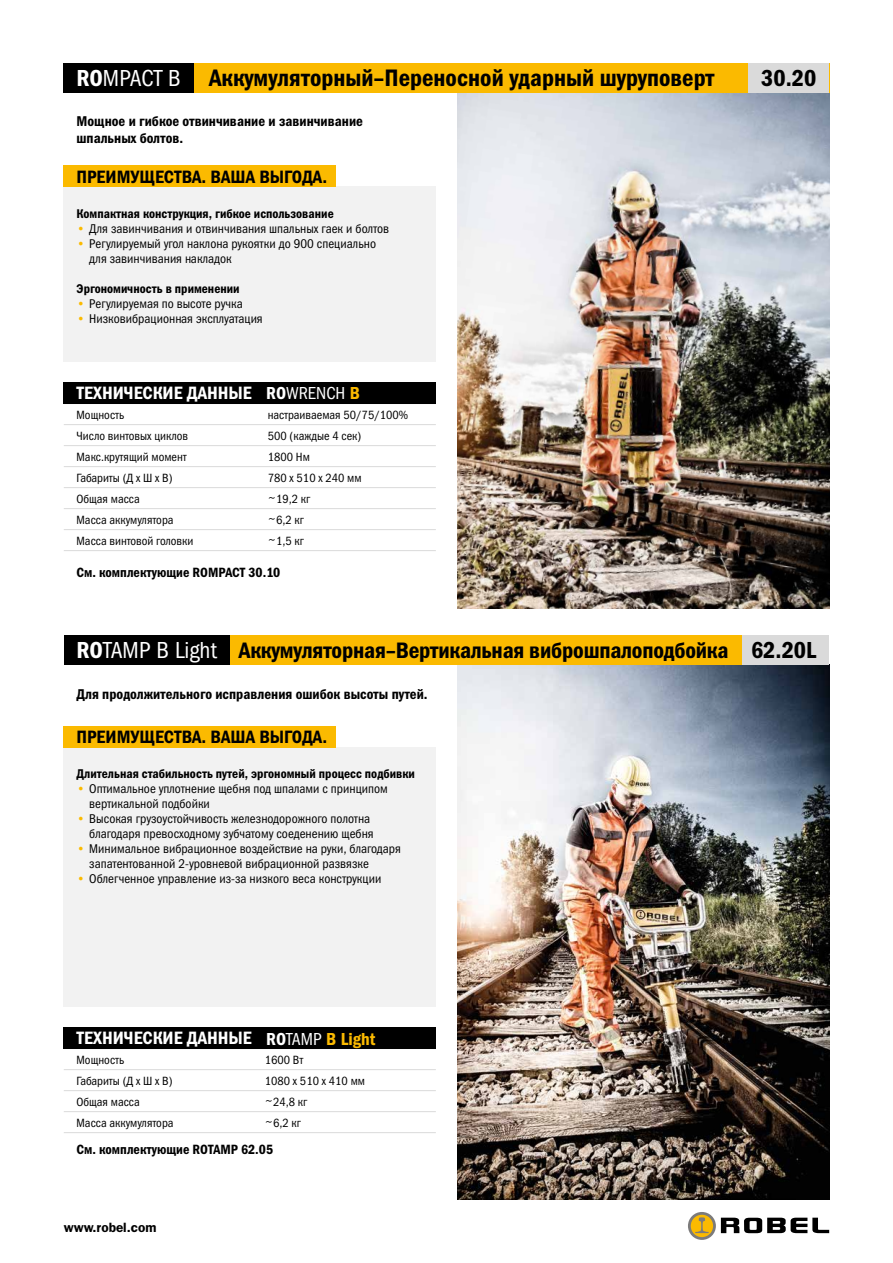
<style>
.page{position:relative;width:893px;height:1263px;background:#fff}
.page>*{position:absolute;margin:0;border:0;box-sizing:border-box;transform-origin:0 0}
.t1{font:24px "Franklin Gothic Demi Cond C";color:#000}
.t2{font:600 condensed 24px "Franklin Gothic";color:#000}
.t3{font:22.5px "Franklin Gothic Demi Cond C";letter-spacing:-.01em;color:#000}
.t4{font:18px "Franklin Gothic Demi Cond C";color:#000}
.t5{font:18px "Franklin Gothic Demi Cond C";color:#fff}
.t6{font:600 condensed 18px "Franklin Gothic";color:#fbba00}
.t7{font:condensed 18px "Franklin Gothic";color:#fff}
.t8{font:14.25px/16.5px "Franklin Gothic Demi Cond C";color:#000}
.t9{font:13.5px "Franklin Gothic Demi Cond C";color:#000}
.t10{font:600 13.5px "Franklin Gothic";color:#000}
.t11{font:12.75px/15px "Franklin Gothic Book Cond C";color:#000}
.t12{font:12.75px "Franklin Gothic Demi Cond C";color:#000}
.t13{font:12px "Franklin Gothic Book Cond C";color:#000}
.s1{font-family:"Franklin Gothic";font-weight:600;font-stretch:condensed;color:#fff}
.s2{font-family:"Franklin Gothic";font-stretch:condensed;color:#fff}
.s3{color:#fbba00}
.s4{font-weight:600}
.s5{font-weight:600;color:#fbba00}
.s6{font-family:"Franklin Gothic";font-weight:600;font-stretch:condensed;font-size:24px;color:#fff}
.s7{font-family:"Franklin Gothic";font-stretch:condensed;font-size:24px;color:#fff}
.s8{color:#fff}
.s9{font-weight:400;color:#fff}
</style>
<div class="page">
<img style="left:457px;top:93px;width:372px;height:515px">
<img style="left:457px;top:665px;width:372px;height:534px">
<hr style="left:64px;top:424px;width:372px;height:1px;background:#dadada">
<hr style="left:64px;top:445px;width:372px;height:1px;background:#dadada">
<hr style="left:64px;top:466px;width:372px;height:1px;background:#dadada">
<hr style="left:64px;top:487px;width:372px;height:1px;background:#dadada">
<hr style="left:64px;top:508px;width:372px;height:1px;background:#dadada">
<hr style="left:64px;top:529px;width:372px;height:1px;background:#dadada">
<hr style="left:64px;top:550px;width:372px;height:1px;background:#dadada">
<hr style="left:64px;top:1048px;width:372px;height:1px;background:#dadada">
<hr style="left:64px;top:1069px;width:372px;height:1px;background:#dadada">
<hr style="left:64px;top:1090px;width:372px;height:1px;background:#dadada">
<hr style="left:64px;top:1111px;width:372px;height:1px;background:#dadada">
<hr style="left:64px;top:1132px;width:372px;height:1px;background:#dadada">
<div style="left:194px;top:64px;width:635px;height:29px;background:#fbba00"></div>
<div style="left:230px;top:636px;width:513px;height:29px;background:#fbba00"></div>
<div style="left:748px;top:64px;width:81px;height:29px;background:#dadada"></div>
<div style="left:743px;top:636px;width:86px;height:29px;background:#dadada"></div>
<div style="left:64px;top:64px;width:130px;height:29px;background:#000"></div>
<div style="left:64px;top:636px;width:166px;height:29px;background:#000"></div>
<div style="left:64px;top:187px;width:372px;height:175px;background:#f2f2f2"></div>
<div style="left:64px;top:747px;width:372px;height:259px;background:#f2f2f2"></div>
<div style="left:64px;top:165px;width:272px;height:22px;background:#fbba00"></div>
<div style="left:64px;top:726px;width:272px;height:21px;background:#fbba00"></div>
<div style="left:64px;top:383px;width:372px;height:21px;background:#000"></div>
<div style="left:64px;top:1027px;width:372px;height:21px;background:#000"></div>
<svg style="left:688px;top:1212px;width:28px;height:28px"></svg>
<svg style="left:721px;top:1218px;width:108px;height:15px"></svg>
<svg style="left:691px;top:1215px;width:22px;height:22px"></svg>
<svg style="left:695px;top:1217px;width:14px;height:16px"></svg>
<h1 class="t1" style="left:77px;top:65px;width:640px"><span class="s1">RO</span><span class="s2">MPACT B</span> Аккумуляторный–Переносной ударный шуруповерт</h1>
<p class="t8" style="left:77px;top:113px;width:288px">Мощное и гибкое отвинчивание и завинчивание шпальных болтов.</p>
<h3 class="t4" style="left:77px;top:167px;width:252px">ПРЕИМУЩЕСТВА. ВАША ВЫГОДА.</h3>
<p class="t12" style="left:77px;top:206px;width:259px">Компактная конструкция, гибкое использование</p>
<p class="t11" style="left:77px;top:221px;width:314px"><span class="s3">•</span> Для завинчивания и отвинчивания шпальных гаек и болтов</p>
<p class="t11" style="left:89px;top:236px;width:288px;text-indent:-13px"><span class="s3">•</span> Регулируемый угол наклона рукоятки до 900 специально для завинчивания накладок</p>
<p class="t12" style="left:77px;top:281px;width:165px">Эргономичность в применении</p>
<p class="t11" style="left:77px;top:296px;width:168px"><span class="s3">•</span> Регулируемая по высоте ручка</p>
<p class="t11" style="left:77px;top:311px;width:188px"><span class="s3">•</span> Низковибрационная эксплуатация</p>
<h3 class="t5" style="left:77px;top:383px;width:177px">ТЕХНИЧЕСКИЕ ДАННЫЕ</h3>
<h3 class="t7" style="left:266px;top:383px;width:95px"><span class="s4">RO</span>WRENCH <span class="s5">B</span></h3>
<p class="t13" style="left:77px;top:408px;width:49px">Мощность</p>
<p class="t13" style="left:268px;top:408px;width:142px">настраиваемая 50/75/100%</p>
<p class="t13" style="left:77px;top:429px;width:113px">Число винтовых циклов</p>
<p class="t13" style="left:268px;top:429px;width:95px">500 (каждые 4 сек)</p>
<p class="t13" style="left:77px;top:450px;width:112px">Макс.крутящий момент</p>
<p class="t13" style="left:268px;top:450px;width:44px">1800 Нм</p>
<p class="t13" style="left:77px;top:471px;width:97px">Габариты (Д x Ш x В)</p>
<p class="t13" style="left:268px;top:471px;width:95px">780 x 510 x 240 мм</p>
<p class="t13" style="left:77px;top:492px;width:65px">Общая масса</p>
<p class="t13" style="left:268px;top:492px;width:44px">~19,2 кг</p>
<p class="t13" style="left:77px;top:513px;width:99px">Масса аккумулятора</p>
<p class="t13" style="left:268px;top:513px;width:38px">~6,2 кг</p>
<p class="t13" style="left:77px;top:534px;width:118px">Масса винтовой головки</p>
<p class="t13" style="left:268px;top:534px;width:38px">~1,5 кг</p>
<p class="t9" style="left:77px;top:564px;width:205px">Cм. комплектующие ROMPACT 30.10</p>
<h1 class="t2" style="left:761px;top:64px;width:57px">30.20</h1>
<h2 class="t3" style="left:77px;top:638px;width:653px"><span class="s6">RO</span><span class="s7">TAMP B Light</span> Аккумуляторная–Вертикальная виброшпалоподбойка</h2>
<p class="t8" style="left:77px;top:686px;width:353px">Для продолжительного исправления ошибок высоты путей.</p>
<h3 class="t4" style="left:77px;top:727px;width:252px">ПРЕИМУЩЕСТВА. ВАША ВЫГОДА.</h3>
<p class="t12" style="left:77px;top:767px;width:340px">Длительная стабильность путей, эргономный процесс подбивки</p>
<p class="t11" style="left:89px;top:781px;width:300px;text-indent:-13px"><span class="s3">•</span> Оптимальное уплотнение щебня под шпалами с принципом вертикальной подбойки</p>
<p class="t11" style="left:77px;top:811px;width:299px;text-align:right"><span class="s3">•</span> Высокая грузоустойчивость железнодорожного полотна благодаря превосходному зубчатому соеденению щебня</p>
<p class="t11" style="left:89px;top:841px;width:313px;text-indent:-13px"><span class="s3">•</span> Минимальное вибрационное воздействие на руки, благодаря запатентованной 2-уровневой вибрационной развязке</p>
<p class="t11" style="left:77px;top:871px;width:306px"><span class="s3">•</span> Облегченное управление из-за низкого веса конструкции</p>
<h1 class="t2" style="left:751px;top:636px;width:67px">62.20L</h1>
<h3 class="t5" style="left:77px;top:1028px;width:177px">ТЕХНИЧЕСКИЕ ДАННЫЕ</h3>
<h3 class="t6" style="left:266px;top:1029px;width:110px"><span class="s8">RO</span><span class="s9">TAMP</span> B Light</h3>
<p class="t13" style="left:77px;top:1053px;width:49px">Мощность</p>
<p class="t13" style="left:265px;top:1053px;width:40px">1600 Вт</p>
<p class="t13" style="left:77px;top:1074px;width:97px">Габариты (Д x Ш x В)</p>
<p class="t13" style="left:265px;top:1074px;width:102px">1080 x 510 x 410 мм</p>
<p class="t13" style="left:77px;top:1095px;width:65px">Общая масса</p>
<p class="t13" style="left:265px;top:1095px;width:44px">~24,8 кг</p>
<p class="t13" style="left:77px;top:1116px;width:99px">Масса аккумулятора</p>
<p class="t13" style="left:265px;top:1116px;width:38px">~6,2 кг</p>
<p class="t9" style="left:77px;top:1141px;width:198px">Cм. комплектующие ROTAMP 62.05</p>
<p class="t10" style="left:64px;top:1219px;width:94px">www.robel.com</p>
</div>
